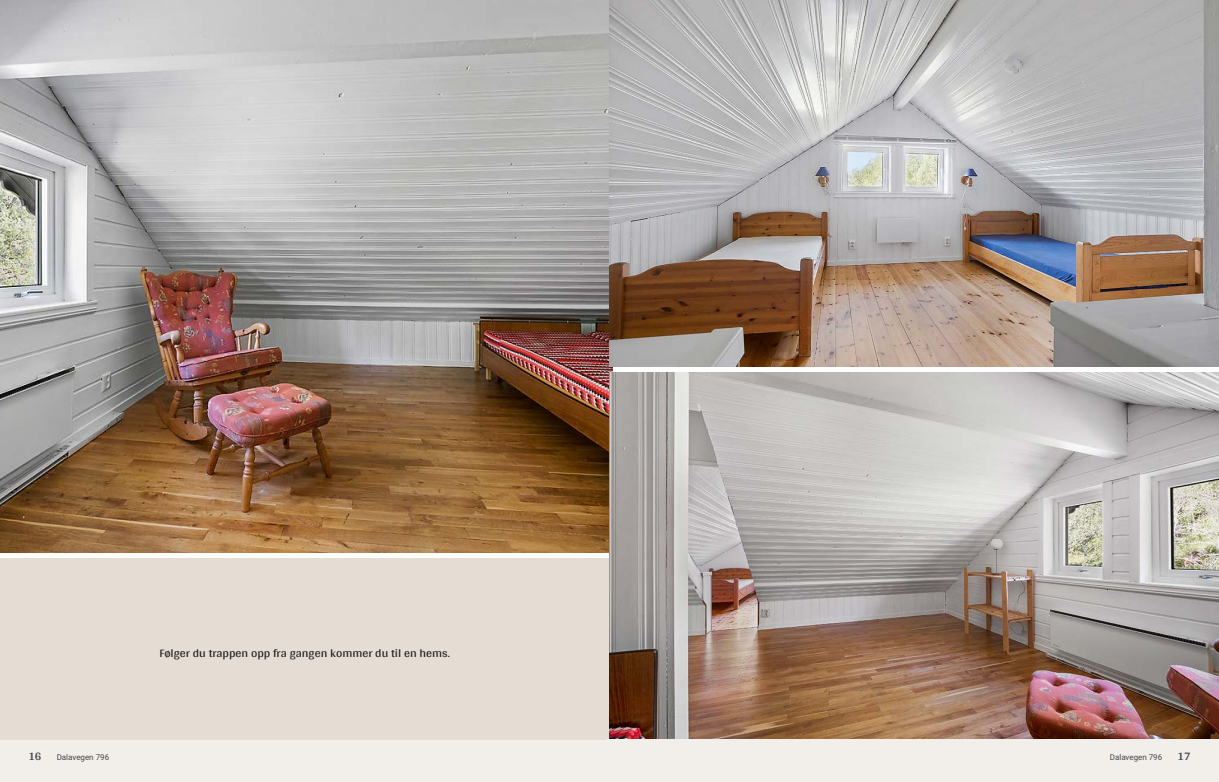
<style>
.page{position:relative;width:1219px;height:782px;background:#fff}
.page>*{position:absolute;margin:0;border:0;box-sizing:border-box;transform-origin:0 0}
.t1{font:12px "Arya";color:#1d1d1b}
.t2{font:700 12px "Arya";color:#414749}
.t3{font:8px "Roboto";color:#414749}
</style>
<div class="page">
<img style="left:0;top:0;width:612px;height:552px">
<div style="left:0;top:739px;width:612px;height:42px;background:#f2eeea"></div>
<div style="left:0;top:558px;width:612px;height:181px;background:#e5dcd4"></div>
<img style="left:609px;top:0;width:610px;height:367px">
<img style="left:609px;top:372px;width:610px;height:367px">
<div style="left:607px;top:739px;width:612px;height:42px;background:#f2eeea"></div>
<p class="t2" style="left:28px;top:749px;width:15px">16</p>
<p class="t3" style="left:57px;top:751px;width:54px">Dalavegen 796</p>
<p class="t1" style="left:160px;top:645px;width:292px">Følger du trappen opp fra gangen kommer du til en hems.</p>
<p class="t3" style="left:1110px;top:751px;width:54px">Dalavegen 796</p>
<p class="t2" style="left:1177px;top:749px;width:15px">17</p>
</div>
